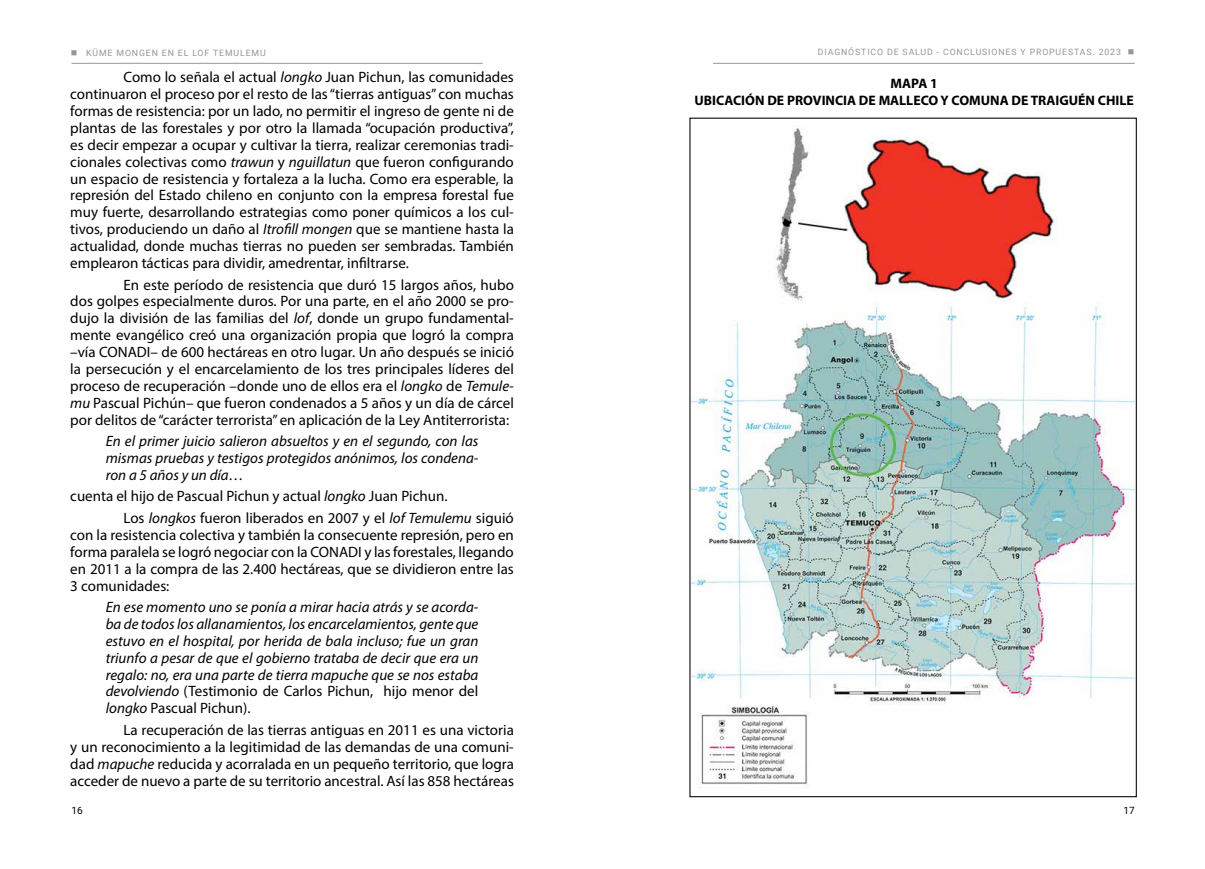
<style>
.page{position:relative;width:1205px;height:869px;background:#fff}
.page>*{position:absolute;margin:0;border:0;box-sizing:border-box;transform-origin:0 0}
.t1{font:15px/16.9px "Myriad Pro";color:#000;text-align:justify}
.t2{font:italic 15px/16.9px "Myriad Pro";color:#000;text-align:justify}
.t3{font:700 13.75px/17.5px "Myriad Pro";color:#000;text-align:center}
.t4{font:10px "Roboto";color:#000}
.t5{font:8.75px "Roboto";letter-spacing:.1em;color:#939598}
.s1{font-style:italic}
.s2{font-style:normal}
</style>
<div class="page">
<hr style="left:72px;top:63px;width:411px;height:1px;background:#aaa">
<hr style="left:713px;top:63px;width:422px;height:1px;background:#aaa">
<img style="left:691px;top:128px;width:443px;height:660px">
<p class="t5" style="left:71px;top:47px;width:196px">■ KÜME MONGEN EN EL LOF TEMULEMU</p>
<p class="t5" style="left:818px;top:46px;width:318px">DIAGNÓSTICO DE SALUD - CONCLUSIONES Y PROPUESTAS. 2023 ■</p>
<p class="t3" style="left:694px;top:74px;width:441px">MAPA 1<br>UBICACIÓN DE PROVINCIA DE MALLECO Y COMUNA DE TRAIGUÉN CHILE</p>
<p class="t1" style="left:70px;top:68px;width:445px;text-indent:53px">Como lo señala el actual <span class="s1">longko</span> Juan Pichun, las comunidades continuaron el proceso por el resto de las “tierras antiguas” con muchas formas de resistencia: por un lado, no permitir el ingreso de gente ni de plantas de las forestales y por otro la llamada “ocupación productiva”, es decir empezar a ocupar y cultivar la tierra, realizar ceremonias tradi&shy;cionales colectivas como <span class="s1">trawun</span> y <span class="s1">nguillatun</span> que fueron configurando un espacio de resistencia y fortaleza a la lucha. Como era esperable, la represión del Estado chileno en conjunto con la empresa forestal fue muy fuerte, desarrollando estrategias como poner químicos a los cul&shy;tivos, produciendo un daño al <span class="s1">Itrofill mongen</span> que se mantiene hasta la actualidad, donde muchas tierras no pueden ser sembradas. También emplearon tácticas para dividir, amedrentar, infiltrarse.</p>
<p class="t1" style="left:70px;top:276px;width:445px;text-indent:53px">En este período de resistencia que duró 15 largos años, hubo dos golpes especialmente duros. Por una parte, en el año 2000 se pro&shy;dujo la división de las familias del <span class="s1">lof</span>, donde un grupo fundamental&shy;mente evangélico creó una organización propia que logró la compra –vía CONADI– de 600 hectáreas en otro lugar. Un año después se inició la persecución y el encarcelamiento de los tres principales líderes del proceso de recuperación –donde uno de ellos era el <span class="s1">longko</span> de <span class="s1">Temule&shy;mu</span> Pascual Pichún– que fueron condenados a 5 años y un día de cárcel por delitos de “carácter terrorista” en aplicación de la Ley Antiterrorista:</p>
<p class="t2" style="left:106px;top:432px;width:374px">En el primer juicio salieron absueltos y en el segundo, con las mismas pruebas y testigos protegidos anónimos, los condena&shy;ron a 5 años y un día…</p>
<p class="t1" style="left:123px;top:485px;width:392px;line-height:21.5px;text-indent:-53px">cuenta el hijo de Pascual Pichun y actual <span class="s1">longko</span> Juan Pichun.<br>Los <span class="s1">longkos</span> fueron liberados en 2007 y el <span class="s1">lof Temulemu</span> siguió</p>
<p class="t1" style="left:70px;top:526px;width:445px">con la resistencia colectiva y también la consecuente represión, pero en forma paralela se logró negociar con la CONADI y las forestales, llegando en 2011 a la compra de las 2.400 hectáreas, que se dividieron entre las 3 comunidades:</p>
<p class="t2" style="left:106px;top:598px;width:374px">En ese momento uno se ponía a mirar hacia atrás y se acorda&shy;ba de todos los allanamientos, los encarcelamientos, gente que estuvo en el hospital, por herida de bala incluso; fue un gran triunfo a pesar de que el gobierno trataba de decir que era un regalo: no, era una parte de tierra mapuche que se nos estaba devolviendo <span class="s2">(Testimonio de Carlos Pichun, hijo menor del </span>longko <span class="s2">Pascual Pichun).</span></p>
<p class="t1" style="left:70px;top:720px;width:445px;text-indent:53px">La recuperación de las tierras antiguas en 2011 es una victoria y un reconocimiento a la legitimidad de las demandas de una comuni&shy;dad <span class="s1">mapuche</span> reducida y acorralada en un pequeño territorio, que logra acceder de nuevo a parte de su territorio ancestral. Así las 858 hectáreas</p>
<p class="t4" style="left:72px;top:803px;width:13px">16</p>
<p class="t4" style="left:1123px;top:803px;width:13px">17</p>
</div>
